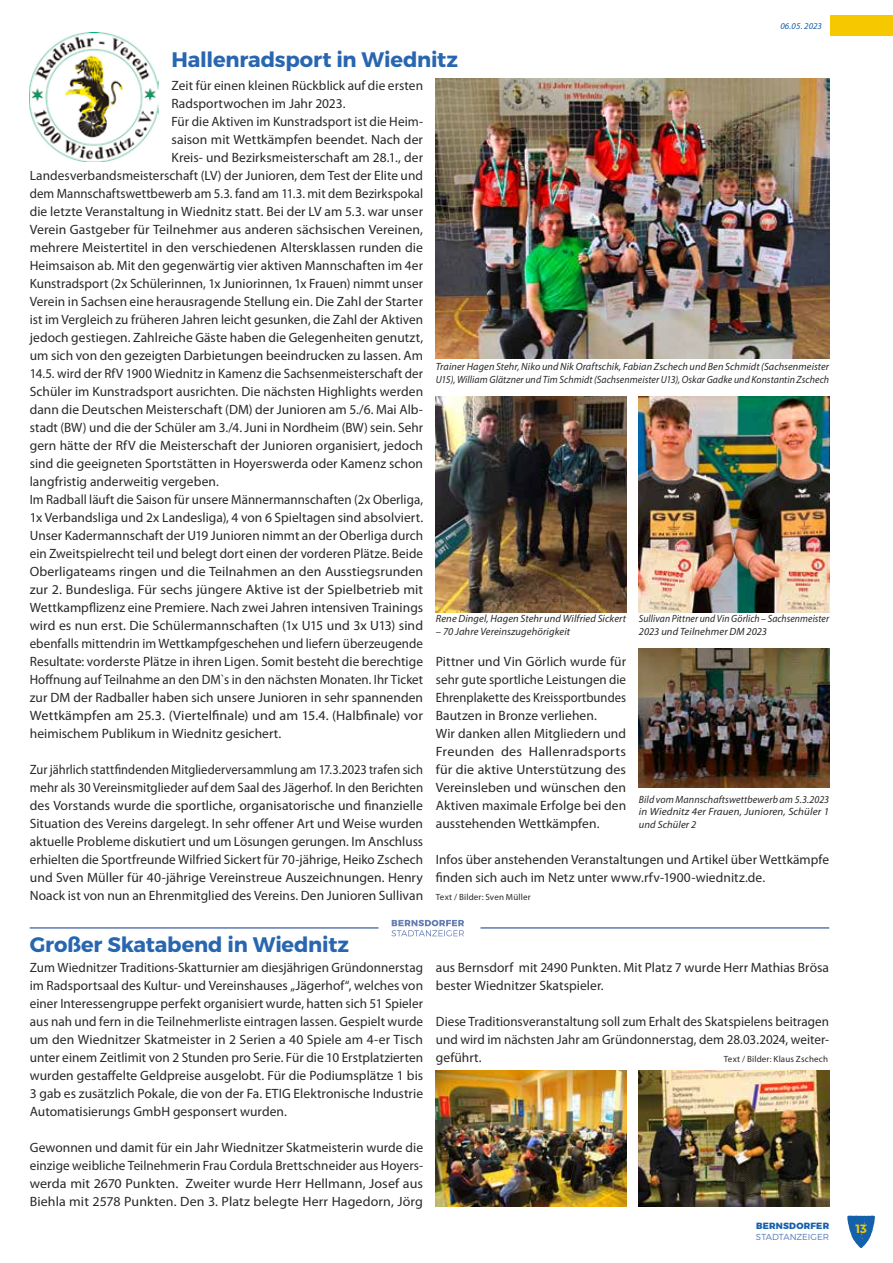
<style>
.page{position:relative;width:893px;height:1263px;background:#fff}
.page>*{position:absolute;margin:0;border:0;box-sizing:border-box;transform-origin:0 0}
.t1{font:700 21px "Montserrat";letter-spacing:-.01em;color:#2966b0}
.t2{font:13.5px/18px "Myriad Pro";letter-spacing:.005em;color:#282827}
.t3{font:13.5px/18px "Myriad Pro";letter-spacing:.005em;color:#282827;text-align:justify;scale:.92 1}
.t4{font:13.5px "Myriad Pro";letter-spacing:.005em;color:#282827;scale:.96 1}
.t5{font:13.5px "Myriad Pro";letter-spacing:.005em;color:#282827;scale:.95 1}
.t6{font:13.5px "Myriad Pro";letter-spacing:.005em;color:#282827;scale:1.04 1}
.t7{font:13.5px "Myriad Pro";letter-spacing:.005em;color:#282827;scale:1.05 1}
.t8{font:600 12px "Montserrat";color:#f6ca00}
.t9{font:italic 10.5px/12.6px "Myriad Pro";letter-spacing:.01em;color:#282827}
.t10{font:italic 10.5px/12.6px "Myriad Pro";letter-spacing:.01em;color:#282827;text-align:justify;scale:.96 1}
.t11{font:italic 10.5px/12.6px "Myriad Pro";letter-spacing:.01em;color:#282827;scale:.92 1}
.t12{font:9px "Myriad Pro";letter-spacing:.02em;color:#282827}
.t13{font:800 9px "Montserrat";letter-spacing:.025em;color:#1560ab}
.t14{font:italic 9px "Myriad Pro";letter-spacing:.005em;color:#1560ab}
.t15{font:300 8.7px "Montserrat";color:#537abd}
</style>
<div class="page">
<svg style="left:847px;top:1215px;width:28px;height:33px"></svg>
<div style="left:830px;top:15px;width:63px;height:21px;background:#f5c800"></div>
<img style="left:30px;top:33px;width:129px;height:129px">
<img style="left:436px;top:79px;width:393px;height:279px">
<img style="left:436px;top:396px;width:190px;height:216px">
<img style="left:639px;top:396px;width:190px;height:216px">
<hr style="left:30px;top:927px;width:348px;height:2px;background:#5d78af">
<hr style="left:480px;top:927px;width:349px;height:2px;background:#5d78af">
<svg style="left:391px;top:920px;width:73px;height:16px"></svg>
<img style="left:436px;top:1071px;width:190px;height:135px">
<img style="left:639px;top:1071px;width:190px;height:135px">
<img style="left:639px;top:649px;width:190px;height:139px">
<p class="t14" style="left:780px;top:20px;width:43px">06.05. 2023</p>
<h1 class="t1" style="left:171px;top:47px;width:288px">Hallenradsport in Wiednitz</h1>
<p class="t2" style="left:171px;top:76px;width:253px">Zeit für einen kleinen Rückblick auf die ersten</p>
<p class="t2" style="left:171px;top:94px;width:175px">Radsportwochen im Jahr 2023.</p>
<p class="t2" style="left:171px;top:112px;width:253px">Für die Aktiven im Kunstradsport ist die Heim-</p>
<p class="t2" style="left:171px;top:130px;width:253px">saison mit Wettkämpfen beendet. Nach der</p>
<p class="t2" style="left:171px;top:148px;width:253px">Kreis- und Bezirksmeisterschaft am 28.1., der</p>
<p class="t2" style="left:30px;top:166px;width:395px">Landesverbandsmeisterschaft (LV) der Junioren, dem Test der Elite und</p>
<p class="t5" style="left:30px;top:185px;width:416px">dem Mannschaftswettbewerb am 5.3. fand am 11.3. mit dem Bezirkspokal</p>
<p class="t2" style="left:30px;top:202px;width:395px">die letzte Veranstaltung in Wiednitz statt. Bei der LV am 5.3. war unser</p>
<p class="t2" style="left:30px;top:220px;width:395px">Verein Gastgeber für Teilnehmer aus anderen sächsischen Vereinen,</p>
<p class="t2" style="left:30px;top:238px;width:395px">mehrere Meistertitel in den verschiedenen Altersklassen runden die</p>
<p class="t2" style="left:30px;top:256px;width:395px">Heimsaison ab. Mit den gegenwärtig vier aktiven Mannschaften im 4er</p>
<p class="t2" style="left:30px;top:274px;width:395px">Kunstradsport (2x Schülerinnen, 1x Juniorinnen, 1x Frauen) nimmt unser</p>
<p class="t2" style="left:30px;top:292px;width:395px">Verein in Sachsen eine herausragende Stellung ein. Die Zahl der Starter</p>
<p class="t2" style="left:30px;top:310px;width:395px">ist im Vergleich zu früheren Jahren leicht gesunken, die Zahl der Aktiven</p>
<p class="t2" style="left:30px;top:328px;width:395px">jedoch gestiegen. Zahlreiche Gäste haben die Gelegenheiten genutzt,</p>
<p class="t2" style="left:30px;top:346px;width:395px">um sich von den gezeigten Darbietungen beeindrucken zu lassen. Am</p>
<p class="t4" style="left:30px;top:365px;width:411px">14.5. wird der RfV 1900 Wiednitz in Kamenz die Sachsenmeisterschaft der</p>
<p class="t2" style="left:30px;top:382px;width:395px">Schüler im Kunstradsport ausrichten. Die nächsten Highlights werden</p>
<p class="t2" style="left:30px;top:400px;width:395px">dann die Deutschen Meisterschaft (DM) der Junioren am 5./6. Mai Alb-</p>
<p class="t2" style="left:30px;top:418px;width:395px">stadt (BW) und die der Schüler am 3./4. Juni in Nordheim (BW) sein. Sehr</p>
<p class="t2" style="left:30px;top:436px;width:395px">gern hätte der RfV die Meisterschaft der Junioren organisiert, jedoch</p>
<p class="t2" style="left:30px;top:454px;width:395px">sind die geeigneten Sportstätten in Hoyerswerda oder Kamenz schon</p>
<p class="t2" style="left:30px;top:472px;width:191px">langfristig anderweitig vergeben.</p>
<p class="t4" style="left:30px;top:491px;width:411px">Im Radball läuft die Saison für unsere Männermannschaften (2x Oberliga,</p>
<p class="t2" style="left:30px;top:508px;width:395px">1x Verbandsliga und 2x Landesliga), 4 von 6 Spieltagen sind absolviert.</p>
<p class="t2" style="left:30px;top:526px;width:395px">Unser Kadermannschaft der U19 Junioren nimmt an der Oberliga durch</p>
<p class="t2" style="left:30px;top:544px;width:395px">ein Zweitspielrecht teil und belegt dort einen der vorderen Plätze. Beide</p>
<p class="t2" style="left:30px;top:562px;width:395px">Oberligateams ringen und die Teilnahmen an den Ausstiegsrunden</p>
<p class="t6" style="left:30px;top:581px;width:380px">zur 2. Bundesliga. Für sechs jüngere Aktive ist der Spielbetrieb mit</p>
<p class="t2" style="left:30px;top:598px;width:395px">Wettkampflizenz eine Premiere. Nach zwei Jahren intensiven Trainings</p>
<p class="t2" style="left:30px;top:616px;width:395px">wird es nun erst. Die Schülermannschaften (1x U15 und 3x U13) sind</p>
<p class="t4" style="left:30px;top:635px;width:411px">ebenfalls mittendrin im Wettkampfgeschehen und liefern überzeugende</p>
<p class="t2" style="left:30px;top:652px;width:395px">Resultate: vorderste Plätze in ihren Ligen. Somit besteht die berechtige</p>
<p class="t4" style="left:30px;top:671px;width:411px">Hoffnung auf Teilnahme an den DM`s in den nächsten Monaten. Ihr Ticket</p>
<p class="t2" style="left:30px;top:688px;width:395px">zur DM der Radballer haben sich unsere Junioren in sehr spannenden</p>
<p class="t7" style="left:30px;top:707px;width:376px">Wettkämpfen am 25.3. (Viertelfinale) und am 15.4. (Halbfinale) vor</p>
<p class="t2" style="left:30px;top:724px;width:253px">heimischem Publikum in Wiednitz gesichert.</p>
<p class="t3" style="left:30px;top:760px;width:429px">Zur jährlich stattfindenden Mitgliederversammlung am 17.3.2023 trafen sich mehr als 30 Vereinsmitglieder auf dem Saal des Jägerhof. In den Berichten des Vorstands wurde die sportliche, organisatorische und finanzielle Situation des Vereins dargelegt. In sehr offener Art und Weise wurden aktuelle Probleme diskutiert und um Lösungen gerungen. Im Anschluss erhielten die Sportfreunde Wilfried Sickert für 70-jährige, Heiko Zschech und Sven Müller für 40-jährige Vereinstreue Auszeichnungen. Henry Noack ist von nun an Ehrenmitglied des Vereins. Den Junioren Sullivan</p>
<p class="t9" style="left:436px;top:360px;width:395px">Trainer Hagen Stehr, Niko und Nik Oraftschik, Fabian Zschech und Ben Schmidt (Sachsenmeister<br>U15), William Glätzner und Tim Schmidt (Sachsenmeister U13), Oskar Gadke und Konstantin Zschech</p>
<p class="t9" style="left:436px;top:612px;width:192px">Rene Dingel, Hagen Stehr und Wilfried Sickert</p>
<p class="t9" style="left:436px;top:625px;width:136px">– 70 Jahre Vereinszugehörigkeit</p>
<p class="t11" style="left:639px;top:612px;width:208px">Sullivan Pittner und Vin Görlich – Sachsenmeister<br>2023 und Teilnehmer DM 2023</p>
<p class="t2" style="left:436px;top:652px;width:192px">Pittner und Vin Görlich wurde für sehr gute sportliche Leistungen die<br>Ehrenplakette des Kreissportbundes<br>Bautzen in Bronze verliehen.<br>Wir danken allen Mitgliedern und<br>Freunden des Hallenradsports für die aktive Unterstützung des<br>Vereinsleben und wünschen den<br>Aktiven maximale Erfolge bei den ausstehenden Wettkämpfen.</p>
<p class="t2" style="left:436px;top:850px;width:395px">Infos über anstehenden Veranstaltungen und Artikel über Wettkämpfe finden sich auch im Netz unter www.rfv-1900-wiednitz.de.</p>
<p class="t12" style="left:436px;top:891px;width:96px">Text / Bilder: Sven Müller</p>
<p class="t10" style="left:639px;top:793px;width:200px">Bild vom Mannschaftswettbewerb am 5.3.2023 in Wiednitz 4er Frauen, Junioren, Schüler 1 und Schüler 2</p>
<h1 class="t1" style="left:30px;top:932px;width:321px">Großer Skatabend in Wiednitz</h1>
<p class="t2" style="left:30px;top:958px;width:395px;text-align:justify">Zum Wiednitzer Traditions-Skatturnier am diesjährigen Gründonnerstag im Radsportsaal des Kultur- und Vereinshauses „Jägerhof“, welches von einer Interessengruppe perfekt organisiert wurde, hatten sich 51 Spieler aus nah und fern in die Teilnehmerliste eintragen lassen. Gespielt wurde um den Wiednitzer Skatmeister in 2 Serien a 40 Spiele am 4-er Tisch unter einem Zeitlimit von 2 Stunden pro Serie. Für die 10 Erstplatzierten wurden gestaffelte Geldpreise ausgelobt. Für die Podiumsplätze 1 bis 3 gab es zusätzlich Pokale, die von der Fa. ETIG Elektronische Industrie Automatisierungs GmbH gesponsert wurden.</p>
<p class="t2" style="left:30px;top:1138px;width:395px;text-align:justify">Gewonnen und damit für ein Jahr Wiednitzer Skatmeisterin wurde die einzige weibliche Teilnehmerin Frau Cordula Brettschneider aus Hoyers&shy;werda mit 2670 Punkten. Zweiter wurde Herr Hellmann, Josef aus Biehla mit 2578 Punkten. Den 3. Platz belegte Herr Hagedorn, Jörg</p>
<p class="t2" style="left:436px;top:958px;width:395px">aus Bernsdorf mit 2490 Punkten. Mit Platz 7 wurde Herr Mathias Brösa bester Wiednitzer Skatspieler.</p>
<p class="t2" style="left:436px;top:1012px;width:395px;text-align:justify">Diese Traditionsveranstaltung soll zum Erhalt des Skatspielens beitragen und wird im nächsten Jahr am Gründonnerstag, dem 28.03.2024, weiter&shy;geführt.</p>
<p class="t12" style="left:724px;top:1053px;width:106px">Text / Bilder: Klaus Zschech</p>
<p class="t13" style="left:756px;top:1220px;width:75px">BERNSDORFER</p>
<p class="t15" style="left:756px;top:1231px;width:75px">STADTANZEIGER</p>
<p class="t8" style="left:855px;top:1221px;width:13px">13</p>
</div>
